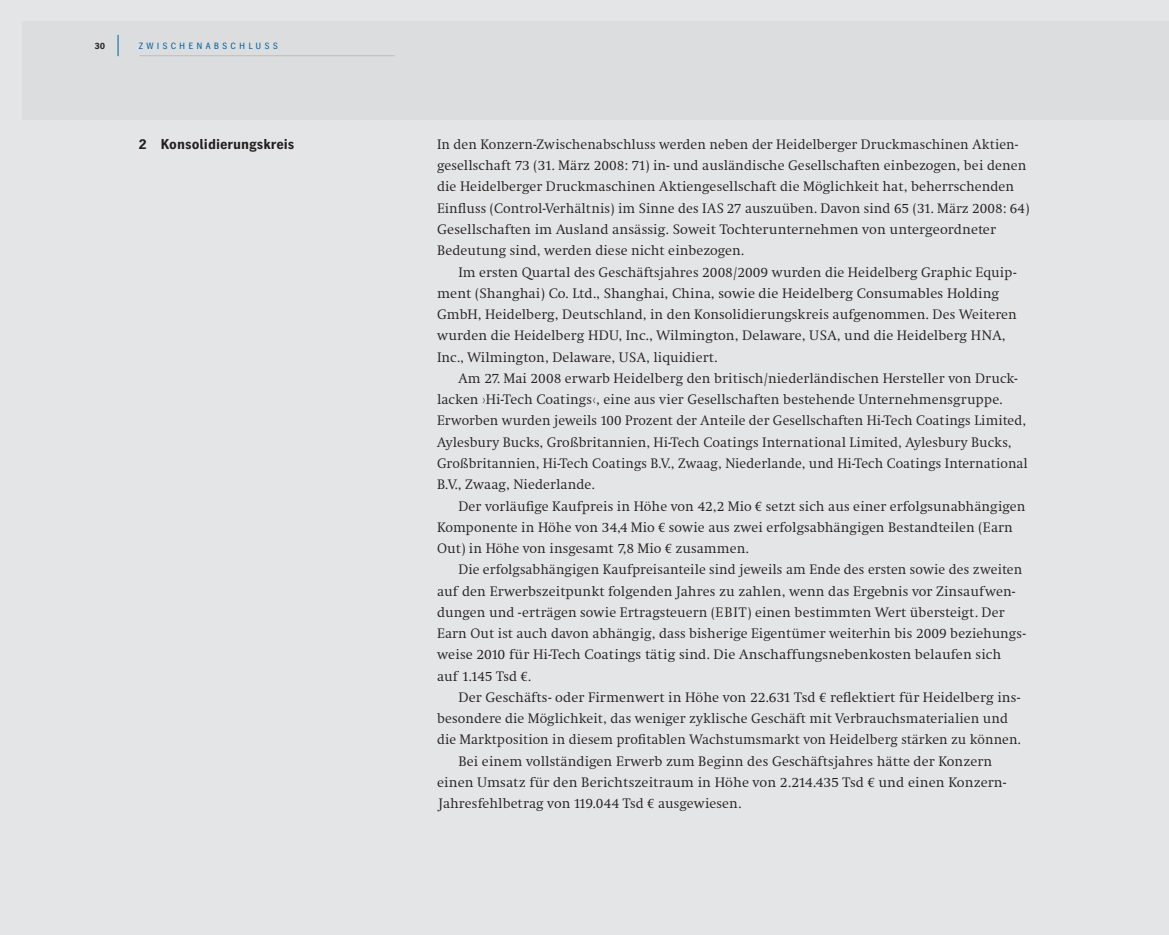
<style>
.page{position:relative;width:1169px;height:935px;background:#fff}
.page>*{position:absolute;margin:0;border:0;box-sizing:border-box;transform-origin:0 0}
.t1{font:14.25px/21.3px "HD Antiqua NM";color:#231f20}
.t2{font:700 14.25px "HD Gothic Prop NM";color:#231f20}
.t3{font:9px "HD Gothic Prop NM";letter-spacing:.35em;color:#005e9d}
.t4{font:700 9px "HD Gothic Prop NM";color:#231f20}
.s1{font-family:"Heidelberg Antiqua"}
</style>
<div class="page">
<div style="left:0;top:0;width:1168px;height:934px;background:#e4e5e6"></div>
<div style="left:22px;top:21px;width:1146px;height:99px;background:#dcddde"></div>
<hr style="left:139px;top:55px;width:255px;height:1px;background:#bbbdc0">
<svg style="left:118px;top:35px;width:1px;height:21px"></svg>
<p class="t4" style="left:95px;top:42px;width:12px">30</p>
<p class="t3" style="left:139px;top:42px;width:140px">ZWISCHENABSCHLUSS</p>
<p class="t2" style="left:139px;top:139px;width:156px">2 Konsolidierungskreis</p>
<p class="t1" style="left:437px;top:135px;width:594px">In den Konzern-Zwischenabschluss werden neben der Heidelberger Druckmaschinen Aktien&shy;gesellschaft 73 (31. März 2008: 71) in- und ausländische Gesellschaften einbezogen, bei denen die Heidelberger Druckmaschinen Aktiengesellschaft die Möglichkeit hat, beherrschenden Einfluss (Control-Verhältnis) im Sinne des IAS 27 auszuüben. Davon sind 65 (31. März 2008: 64)<br>Gesellschaften im Ausland ansässig. Soweit Tochterunternehmen von untergeordneter Bedeutung sind, werden diese nicht einbezogen.</p>
<p class="t1" style="left:437px;top:262px;width:581px;text-indent:21px">Im ersten Quartal des Geschäftsjahres 2008/2009 wurden die Heidelberg Graphic Equip&shy;ment (Shanghai) Co. Ltd., Shanghai, China, sowie die Heidelberg Consumables Holding GmbH, Heidelberg, Deutschland, in den Konsolidierungskreis aufgenommen. Des Weiteren wurden die Heidelberg HDU, Inc., Wilmington, Delaware, USA, und die Heidelberg HNA, Inc., Wilmington, Delaware, USA, liquidiert.</p>
<p class="t1" style="left:437px;top:369px;width:592px;text-indent:21px">Am 27. Mai 2008 erwarb Heidelberg den britisch/niederländischen Hersteller von Druck&shy;lacken ›Hi-Tech Coatings‹, eine aus vier Gesellschaften bestehende Unternehmensgruppe.<br>Erworben wurden jeweils 100 Prozent der Anteile der Gesellschaften Hi-Tech Coatings Limited, Aylesbury Bucks, Großbritannien, Hi-Tech Coatings International Limited, Aylesbury Bucks, Großbritannien, Hi-Tech Coatings B.V., Zwaag, Niederlande, und Hi-Tech Coatings International B.V., Zwaag, Niederlande.</p>
<p class="t1" style="left:437px;top:496px;width:590px;text-indent:21px">Der vorläufige Kaufpreis in Höhe von 42,2 Mio <span class="s1">€</span> setzt sich aus einer erfolgsunabhängigen<br>Komponente in Höhe von 34,4 Mio <span class="s1">€</span> sowie aus zwei erfolgsabhängigen Bestandteilen (Earn<br>Out) in Höhe von insgesamt 7,8 Mio <span class="s1">€</span> zusammen.</p>
<p class="t1" style="left:437px;top:560px;width:590px;text-indent:21px">Die erfolgsabhängigen Kaufpreisanteile sind jeweils am Ende des ersten sowie des zweiten auf den Erwerbszeitpunkt folgenden Jahres zu zahlen, wenn das Ergebnis vor Zinsaufwen&shy;dungen und -erträgen sowie Ertragsteuern (EBIT) einen bestimmten Wert übersteigt. Der Earn Out ist auch davon abhängig, dass bisherige Eigentümer weiterhin bis 2009 beziehungs&shy;weise 2010 für Hi-Tech Coatings tätig sind. Die Anschaffungsnebenkosten belaufen sich<br>auf 1.145 Tsd <span class="s1">€</span>.</p>
<p class="t1" style="left:458px;top:688px;width:563px">Der Geschäfts- oder Firmenwert in Höhe von 22.631 Tsd <span class="s1">€</span> reflektiert für Heidelberg ins-</p>
<p class="t1" style="left:437px;top:709px;width:572px">besondere die Möglichkeit, das weniger zyklische Geschäft mit Verbrauchsmaterialien und</p>
<p class="t1" style="left:437px;top:730px;width:585px">die Marktposition in diesem profitablen Wachstumsmarkt von Heidelberg stärken zu können.</p>
<p class="t1" style="left:458px;top:751px;width:535px">Bei einem vollständigen Erwerb zum Beginn des Geschäftsjahres hätte der Konzern</p>
<p class="t1" style="left:437px;top:773px;width:570px">einen Umsatz für den Berichtszeitraum in Höhe von 2.214.435 Tsd <span class="s1">€</span> und einen Konzern-</p>
<p class="t1" style="left:438px;top:794px;width:304px">Jahresfehlbetrag von 119.044 Tsd <span class="s1">€</span> ausgewiesen.</p>
</div>
